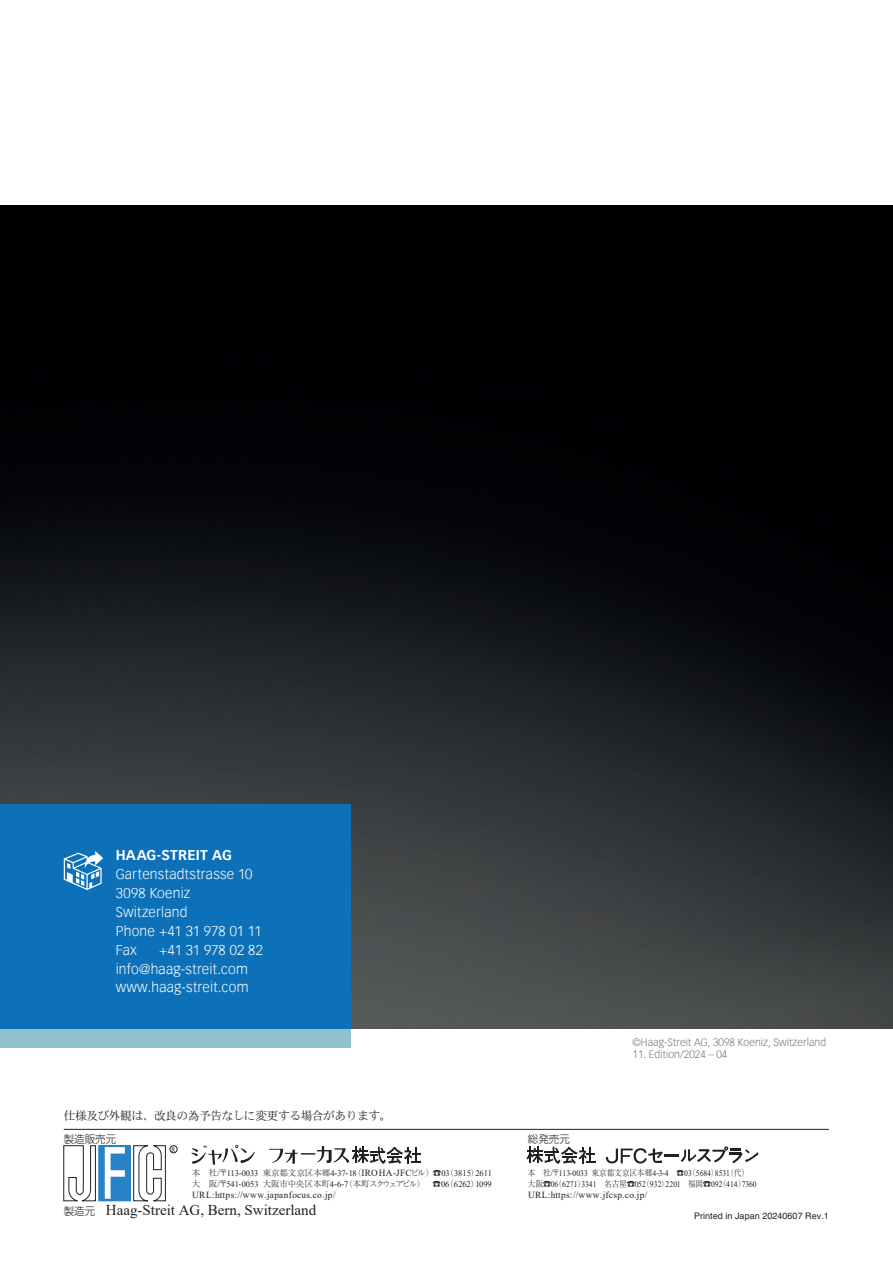
<style>
.page{position:relative;width:893px;height:1263px;background:#fff}
.page>*{position:absolute;margin:0;border:0;box-sizing:border-box;transform-origin:0 0}
.t1{font:15px "Times New Roman";color:#231f20}
.t2{font:300 13.8px/18.9px "Vectora Com";letter-spacing:.015em;color:#fff}
.t3{font:700 13.8px "Vectora Com";letter-spacing:.015em;color:#fff}
.t4{font:11.7px "Heisei Min Std W3 90 msp RKSJ H";letter-spacing:-.035em;color:#231f20}
.t5{font:300 10.5px "Vectora Com";color:#76787b}
.t6{font:10.5px "Shin Go Pro Light 90 msp RKSJ H";color:#231f20}
.t7{font:9.3px "Times New Roman";letter-spacing:.035em;color:#231f20}
.t8{font:9px "Helvetica LT Std";letter-spacing:.005em;color:#231f20}
.t9{font:8.55px/10.9px "Times New Roman";color:#231f20;scale:.9 1}
.t10{font:8.55px "Times New Roman";letter-spacing:-.02em;color:#231f20}
.t11{font:8.55px "Ryumin Pr 6 N Light 90 msp RKSJ H";letter-spacing:-.07em;color:#231f20}
.t12{font:7.35px "Times New Roman";color:#231f20;scale:.8 1}
.s1{font-family:"Ryumin Pr 6 N Light 90 msp RKSJ H"}
.s2{font-size:9.3px}
.s3{font-family:"Times New Roman";font-size:9.3px}
.s4{font-family:"Times New Roman"}
.s5{font-family:"Shin Go Pro Light 90 msp RKSJ H";font-size:10.5px}
</style>
<div class="page">
<img style="left:0;top:206px;width:893px;height:823px">
<div style="left:0;top:804px;width:351px;height:225px;background:#0d71b9"></div>
<div style="left:0;top:1029px;width:351px;height:18px;background:#8fc0cc"></div>
<svg style="left:64px;top:851px;width:39px;height:39px"></svg>
<hr style="left:64px;top:1129px;width:765px;height:1px;background:#231f20">
<div style="left:99px;top:1146px;width:31px;height:55px;background:#2783c5"></div>
<div style="left:98px;top:1145px;width:33px;height:56px;border:1px solid #2783c5"></div>
<svg style="left:63px;top:1145px;width:33px;height:56px"></svg>
<svg style="left:105px;top:1147px;width:20px;height:52px"></svg>
<svg style="left:133px;top:1145px;width:33px;height:56px"></svg>
<div style="left:170px;top:1145px;width:7px;height:8px;border:1px solid #231f20;border-radius:50%"></div>
<svg style="left:606px;top:1146px;width:152px;height:18px"></svg>
<svg style="left:526px;top:1146px;width:69px;height:18px"></svg>
<svg style="left:269px;top:1146px;width:152px;height:18px"></svg>
<svg style="left:191px;top:1145px;width:64px;height:20px"></svg>
<p class="t3" style="left:116px;top:847px;width:117px">HAAG-STREIT AG</p>
<p class="t2" style="left:116px;top:865px;width:147px">Gartenstadtstrasse 10<br>3098 Koeniz<br>Switzerland<br>Phone +41 31 978 01 11<br>Fax</p>
<p class="t2" style="left:116px;top:941px;width:149px;text-indent:43px">+41 31 978 02 82 info@haag-streit.com www.haag-streit.com</p>
<p class="t4" style="left:64px;top:1112px;width:329px">仕様及び外観は、改良の為予告なしに変更する場合があります。</p>
<p class="t6" style="left:64px;top:1135px;width:54px">製造販売元</p>
<p class="t6" style="left:528px;top:1135px;width:43px">総発売元</p>
<p class="t12" style="left:172px;top:1145px;width:6px">R</p>
<p class="t5" style="left:632px;top:1036px;width:195px">©Haag-Streit AG, 3098 Koeniz, Switzerland</p>
<p class="t5" style="left:632px;top:1049px;width:96px">11. Edition/2024 – 04</p>
<p class="t10" style="left:192px;top:1168px;width:302px"><span class="s1">本　社</span><span class="s2">/</span><span class="s1">〒</span>113<span class="s2">-</span>0033 <span class="s1">東京都文京区本郷</span>4<span class="s2">-</span>37<span class="s2">-</span>18<span class="s1">（</span><span class="s2">IROHA-JFC</span><span class="s1">ビル）☎</span>03<span class="s1">（</span>3815<span class="s1">）</span>2611</p>
<p class="t11" style="left:192px;top:1181px;width:301px">大　阪<span class="s3">/</span>〒<span class="s4">541</span><span class="s3">-</span><span class="s4">0053</span> 大阪市中央区本町<span class="s4">4</span><span class="s3">-</span><span class="s4">6</span><span class="s3">-</span><span class="s4">7</span>（本町スクウェアビル） ☎<span class="s4">06</span>（<span class="s4">6262</span>）<span class="s4">1099</span></p>
<p class="t7" style="left:192px;top:1190px;width:145px">URL:https://www.japanfocus.co.jp/</p>
<p class="t1" style="left:64px;top:1202px;width:254px"><span class="s5">製造元</span> Haag-Streit AG, Bern, Switzerland</p>
<p class="t9" style="left:528px;top:1168px;width:256px"><span class="s1">本　社</span><span class="s2">/</span><span class="s1">〒</span>113<span class="s2">-</span>0033 <span class="s1">東京都文京区本郷</span>4<span class="s2">-</span>3<span class="s2">-</span>4<span class="s1">　☎</span>03<span class="s1">（</span>5684<span class="s1">）</span>8531<span class="s1">（代）大阪☎</span>06<span class="s1">（</span>6271<span class="s1">）</span>3341<span class="s1">　名古屋☎</span>052<span class="s1">（</span>932<span class="s1">）</span>2201<span class="s1">　福岡☎</span>092<span class="s1">（</span>414<span class="s1">）</span>7360</p>
<p class="t7" style="left:528px;top:1190px;width:121px">URL:https://www.jfcsp.co.jp/</p>
<p class="t8" style="left:694px;top:1211px;width:136px">Printed in Japan 20240607 Rev.1</p>
</div>
